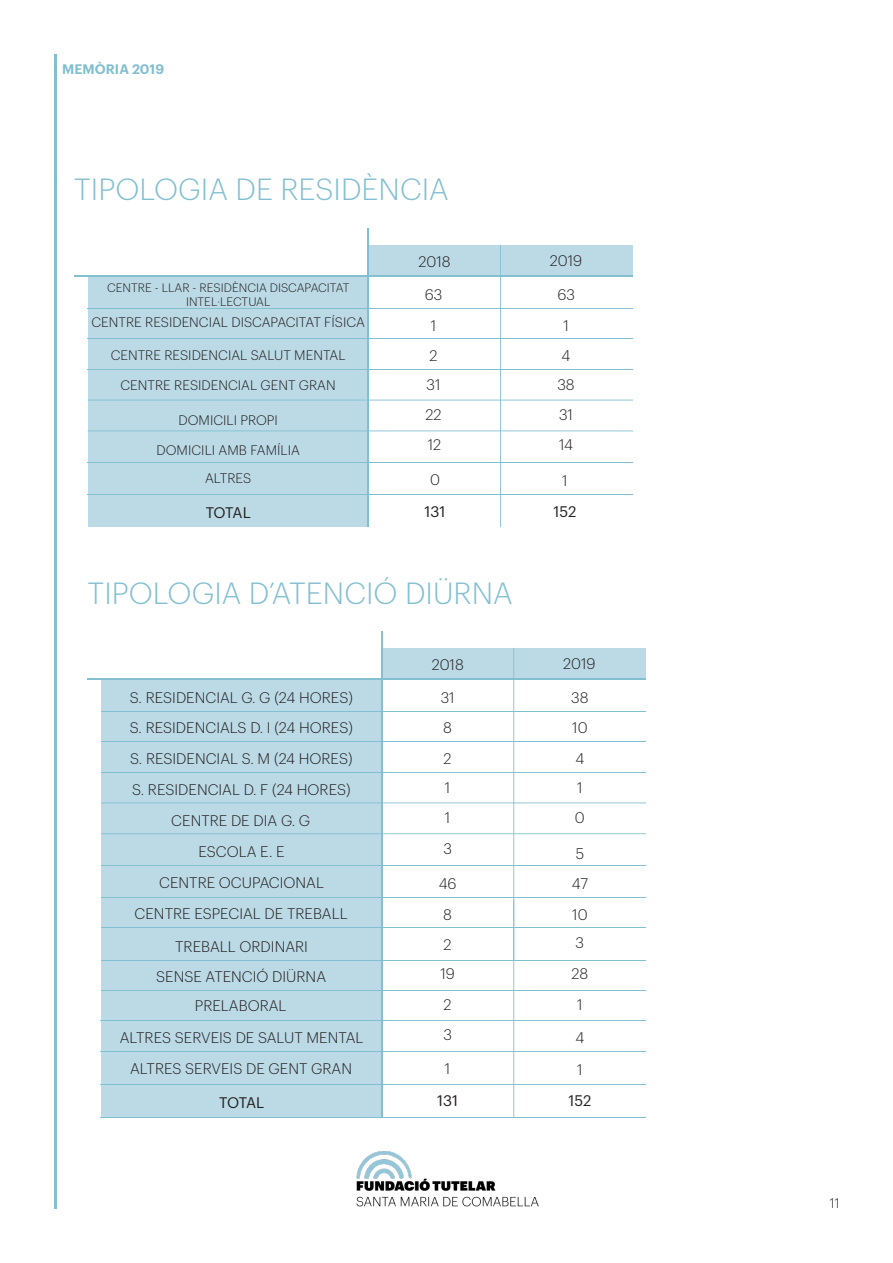
<style>
.page{position:relative;width:893px;height:1263px;background:#fff}
.page>*{position:absolute;margin:0;border:0;box-sizing:border-box;transform-origin:0 0}
.t1{font:300 30px "Graphik";color:#82bfd1}
.t2{font:300 15px "Graphik";color:#231f20}
.t3{font:15px "Graphik";color:#231f20}
.t4{font:300 13.5px "Graphik";color:#231f20}
.t5{font:600 13.5px "Graphik";color:#82bfd1}
.t6{font:300 12px/14.4px "Graphik";color:#231f20;text-align:center}
</style>
<div class="page">
<hr style="left:54px;top:54px;width:3px;height:1155px;background:#82bfd1">
<hr style="left:368px;top:229px;width:1px;height:329px;background:#82bfd1">
<hr style="left:74px;top:275px;width:745px;height:2px;background:#82bfd1">
<svg style="left:88px;top:245px;width:545px;height:282px"></svg>
<hr style="left:88px;top:462px;width:731px;height:1px;background:#82bfd1">
<hr style="left:88px;top:494px;width:731px;height:1px;background:#82bfd1">
<div style="left:633px;top:274px;width:187px;height:279px;background:#fff"></div>
<hr style="left:381px;top:631px;width:2px;height:330px;background:#82bfd1">
<hr style="left:88px;top:678px;width:744px;height:1px;background:#82bfd1">
<svg style="left:101px;top:648px;width:545px;height:469px"></svg>
<hr style="left:101px;top:990px;width:731px;height:1px;background:#82bfd1">
<hr style="left:101px;top:1020px;width:731px;height:1px;background:#82bfd1">
<hr style="left:101px;top:1051px;width:731px;height:1px;background:#82bfd1">
<hr style="left:101px;top:960px;width:731px;height:1px;background:#82bfd1">
<hr style="left:101px;top:1084px;width:731px;height:1px;background:#82bfd1">
<hr style="left:101px;top:1117px;width:731px;height:1px;background:#82bfd1">
<div style="left:646px;top:676px;width:188px;height:469px;background:#fff"></div>
<img style="left:357px;top:1151px;width:181px;height:56px">
<p class="t5" style="left:62px;top:58px;width:103px">MEMÒRIA 2019</p>
<p class="t1" style="left:74px;top:168px;width:376px">TIPOLOGIA DE RESIDÈNCIA</p>
<p class="t6" style="left:107px;top:279px;width:244px">CENTRE - LLAR - RESIDÈNCIA DISCAPACITAT<br>INTEL·LECTUAL</p>
<p class="t4" style="left:91px;top:312px;width:275px">CENTRE RESIDENCIAL DISCAPACITAT FÍSICA</p>
<p class="t4" style="left:111px;top:346px;width:236px">CENTRE RESIDENCIAL SALUT MENTAL</p>
<p class="t4" style="left:121px;top:375px;width:217px">CENTRE RESIDENCIAL GENT GRAN</p>
<p class="t4" style="left:178px;top:410px;width:101px">DOMICILI PROPI</p>
<p class="t4" style="left:157px;top:440px;width:145px">DOMICILI AMB FAMÍLIA</p>
<p class="t4" style="left:205px;top:468px;width:48px">ALTRES</p>
<p class="t3" style="left:206px;top:501px;width:47px">TOTAL</p>
<p class="t2" style="left:418px;top:250px;width:34px">2018</p>
<p class="t2" style="left:550px;top:250px;width:34px">2019</p>
<p class="t2" style="left:425px;top:284px;width:19px">63</p>
<p class="t2" style="left:431px;top:314px;width:7px">1</p>
<p class="t2" style="left:430px;top:345px;width:10px">2</p>
<p class="t2" style="left:427px;top:373px;width:16px">31</p>
<p class="t2" style="left:557px;top:284px;width:19px">63</p>
<p class="t2" style="left:563px;top:314px;width:7px">1</p>
<p class="t2" style="left:562px;top:345px;width:10px">4</p>
<p class="t2" style="left:557px;top:373px;width:19px">38</p>
<p class="t2" style="left:426px;top:404px;width:18px">22</p>
<p class="t2" style="left:559px;top:404px;width:16px">31</p>
<p class="t2" style="left:428px;top:434px;width:15px">12</p>
<p class="t2" style="left:559px;top:434px;width:16px">14</p>
<p class="t2" style="left:430px;top:468px;width:11px">0</p>
<p class="t2" style="left:562px;top:469px;width:7px">1</p>
<p class="t3" style="left:424px;top:500px;width:22px">131</p>
<p class="t3" style="left:553px;top:500px;width:25px">152</p>
<p class="t1" style="left:88px;top:571px;width:427px">TIPOLOGIA D’ATENCIÓ DIÜRNA</p>
<p class="t2" style="left:130px;top:686px;width:224px">S. RESIDENCIAL G. G (24 HORES)</p>
<p class="t2" style="left:130px;top:717px;width:224px">S. RESIDENCIALS D. I (24 HORES)</p>
<p class="t2" style="left:130px;top:748px;width:224px">S. RESIDENCIAL S. M (24 HORES)</p>
<p class="t2" style="left:132px;top:779px;width:220px">S. RESIDENCIAL D. F (24 HORES)</p>
<p class="t2" style="left:171px;top:809px;width:140px">CENTRE DE DIA G. G</p>
<p class="t2" style="left:199px;top:840px;width:88px">ESCOLA E. E</p>
<p class="t2" style="left:159px;top:871px;width:166px">CENTRE OCUPACIONAL</p>
<p class="t2" style="left:135px;top:903px;width:215px">CENTRE ESPECIAL DE TREBALL</p>
<p class="t2" style="left:175px;top:936px;width:134px">TREBALL ORDINARI</p>
<p class="t2" style="left:156px;top:966px;width:171px">SENSE ATENCIÓ DIÜRNA</p>
<p class="t2" style="left:195px;top:995px;width:93px">PRELABORAL</p>
<p class="t2" style="left:120px;top:1026px;width:245px">ALTRES SERVEIS DE SALUT MENTAL</p>
<p class="t2" style="left:130px;top:1058px;width:223px">ALTRES SERVEIS DE GENT GRAN</p>
<p class="t3" style="left:219px;top:1091px;width:47px">TOTAL</p>
<p class="t2" style="left:432px;top:653px;width:34px">2018</p>
<p class="t2" style="left:563px;top:653px;width:34px">2019</p>
<p class="t2" style="left:441px;top:686px;width:16px">31</p>
<p class="t2" style="left:443px;top:717px;width:10px">8</p>
<p class="t2" style="left:444px;top:748px;width:10px">2</p>
<p class="t2" style="left:445px;top:776px;width:7px">1</p>
<p class="t2" style="left:571px;top:686px;width:19px">38</p>
<p class="t2" style="left:572px;top:717px;width:17px">10</p>
<p class="t2" style="left:575px;top:748px;width:10px">4</p>
<p class="t2" style="left:577px;top:776px;width:7px">1</p>
<p class="t2" style="left:445px;top:807px;width:7px">1</p>
<p class="t2" style="left:575px;top:807px;width:11px">0</p>
<p class="t2" style="left:443px;top:838px;width:10px">3</p>
<p class="t2" style="left:439px;top:873px;width:19px">46</p>
<p class="t2" style="left:443px;top:903px;width:10px">8</p>
<p class="t2" style="left:444px;top:934px;width:10px">2</p>
<p class="t2" style="left:441px;top:962px;width:16px">19</p>
<p class="t2" style="left:444px;top:993px;width:10px">2</p>
<p class="t2" style="left:443px;top:1024px;width:10px">3</p>
<p class="t2" style="left:445px;top:1058px;width:7px">1</p>
<p class="t3" style="left:437px;top:1089px;width:22px">131</p>
<p class="t2" style="left:576px;top:842px;width:10px">5</p>
<p class="t2" style="left:572px;top:873px;width:18px">47</p>
<p class="t2" style="left:572px;top:903px;width:17px">10</p>
<p class="t2" style="left:576px;top:932px;width:10px">3</p>
<p class="t2" style="left:572px;top:963px;width:18px">28</p>
<p class="t2" style="left:577px;top:993px;width:7px">1</p>
<p class="t2" style="left:575px;top:1027px;width:10px">4</p>
<p class="t2" style="left:577px;top:1059px;width:7px">1</p>
<p class="t3" style="left:568px;top:1089px;width:25px">152</p>
<p class="t4" style="left:830px;top:1193px;width:11px">11</p>
</div>
